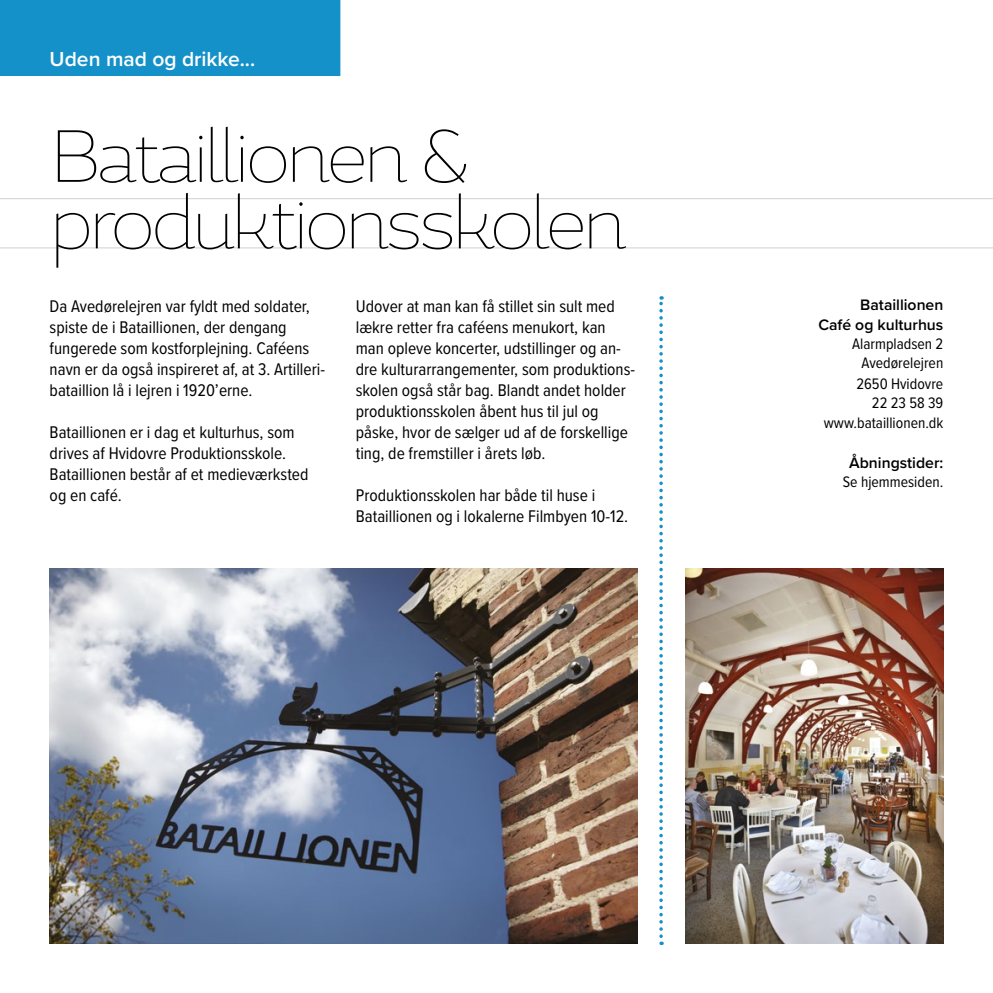
<style>
.page{position:relative;width:993px;height:993px;background:#fff}
.page>*{position:absolute;margin:0;border:0;box-sizing:border-box;transform-origin:0 0}
.t1{font:200 73.5px/66.5px "Magallanes";letter-spacing:-.06em;color:#000}
.t2{font:600 21px "Proxima Nova";color:#fff}
.Brødtekst{font:17.5px/21px "Proxima Nova Cond";color:#000}
.Brødtekst-2{font:15.75px "Proxima Nova Cond";color:#000}
.Brød_boks{font:600 15.75px/19.2px "Proxima Nova";color:#000;text-align:right}
</style>
<div class="page">
<img style="left:50px;top:568px;width:587px;height:375px">
<div style="left:0;top:0;width:340px;height:76px;background:#1591c9"></div>
<img style="left:685px;top:568px;width:258px;height:375px">
<svg style="left:659px;top:296px;width:3px;height:648px"></svg>
<hr style="left:0;top:198px;width:992px;height:1px;background:#d0d0d0">
<hr style="left:0;top:247px;width:992px;height:1px;background:#d0d0d0">
<h2 class="t2" style="left:50px;top:44px;width:207px">Uden mad og drikke...</h2>
<h3 class="t1" style="left:50px;top:124px;width:579px">Bataillionen &amp; produktionsskolen</h3>
<p class="Brødtekst" style="left:50px;top:294px;width:277px">Da Avedørelejren var fyldt med soldater, spiste de i Bataillionen, der dengang fungerede som kostforplejning. Caféens navn er da også inspireret af, at 3. Artilleri&shy;bataillion lå i lejren i 1920’erne.</p>
<p class="Brødtekst" style="left:50px;top:420px;width:260px">Bataillionen er i dag et kulturhus, som drives af Hvidovre Produktionsskole.<br>Bataillionen består af et medieværksted og en café.</p>
<p class="Brødtekst" style="left:356px;top:294px;width:281px">Udover at man kan få stillet sin sult med lækre retter fra caféens menukort, kan man opleve koncerter, udstillinger og an&shy;dre kulturarrangementer, som produktions&shy;skolen også står bag. Blandt andet holder produktionsskolen åbent hus til jul og påske, hvor de sælger ud af de forskellige ting, de fremstiller i årets løb.</p>
<p class="Brødtekst" style="left:356px;top:483px;width:274px">Produktionsskolen har både til huse i<br>Bataillionen og i lokalerne Filmbyen 10-12.</p>
<p class="Brød_boks" style="left:818px;top:295px;width:126px">Bataillionen<br>Café og kulturhus</p>
<p class="Brødtekst-2" style="left:851px;top:332px;width:93px">Alarmpladsen 2</p>
<p class="Brødtekst-2" style="left:861px;top:351px;width:83px">Avedørelejren</p>
<p class="Brødtekst-2" style="left:856px;top:372px;width:88px">2650 Hvidovre</p>
<p class="Brødtekst-2" style="left:871px;top:391px;width:73px">22 23 58 39</p>
<p class="Brødtekst-2" style="left:823px;top:411px;width:121px">www.bataillionen.dk</p>
<p class="Brød_boks" style="left:849px;top:452px;width:96px">Åbningstider:</p>
<p class="Brødtekst-2" style="left:842px;top:470px;width:102px">Se hjemmesiden.</p>
</div>
